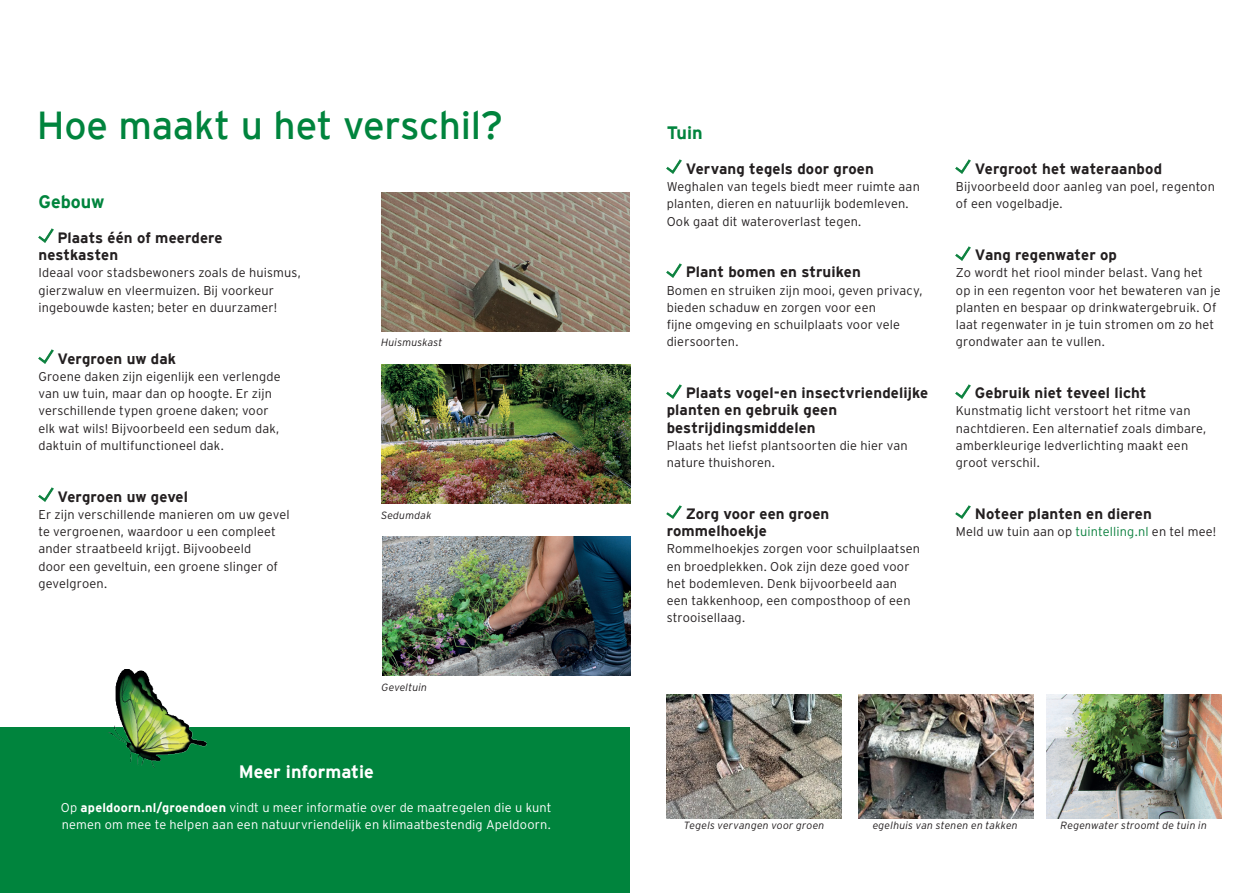
<style>
.page{position:relative;width:1259px;height:893px;background:#fff}
.page>*{position:absolute;margin:0;border:0;box-sizing:border-box;transform-origin:0 0}
.t1{font:39px "Interstate";letter-spacing:-.01em;color:#00843d}
.t2{font:700 18px "Interstate";color:#fff}
.t3{font:700 18px "Interstate";color:#00843d}
.t4{font:700 15px/17.2px "Interstate";letter-spacing:.005em;color:#231f20}
.t5{font:300 12.75px/17.2px "Interstate";letter-spacing:.01em;color:#231f20}
.t6{font:300 12.75px/17.2px "Interstate";letter-spacing:.01em;color:#fff}
.t7{font:italic 300 10.5px "Interstate";letter-spacing:.02em;color:#231f20}
.s1{font-weight:700}
.s2{color:#0e8240}
</style>
<div class="page">
<div style="left:0;top:727px;width:629px;height:165px;background:#00843d"></div>
<img style="left:38px;top:229px;width:15px;height:14px">
<img style="left:381px;top:192px;width:248px;height:140px">
<img style="left:38px;top:350px;width:15px;height:14px">
<img style="left:38px;top:488px;width:15px;height:14px">
<img style="left:109px;top:670px;width:97px;height:98px">
<img style="left:381px;top:364px;width:249px;height:139px">
<img style="left:382px;top:536px;width:248px;height:139px">
<img style="left:666px;top:160px;width:15px;height:14px">
<img style="left:666px;top:263px;width:15px;height:14px">
<img style="left:666px;top:384px;width:15px;height:14px">
<img style="left:666px;top:505px;width:15px;height:14px">
<img style="left:956px;top:160px;width:14px;height:14px">
<img style="left:956px;top:246px;width:14px;height:14px">
<img style="left:956px;top:384px;width:14px;height:14px">
<img style="left:956px;top:505px;width:14px;height:14px">
<img style="left:666px;top:694px;width:176px;height:124px">
<img style="left:858px;top:694px;width:175px;height:124px">
<img style="left:1046px;top:694px;width:175px;height:124px">
<h1 class="t1" style="left:37px;top:104px;width:468px">Hoe maakt u het verschil?</h1>
<h2 class="t3" style="left:38px;top:192px;width:68px">Gebouw</h2>
<p class="t4" style="left:38px;top:229px;width:186px;text-indent:19px">Plaats één of meerdere nestkasten</p>
<p class="t5" style="left:38px;top:264px;width:264px">Ideaal voor stadsbewoners zoals de huismus, gierzwaluw en vleermuizen. Bij voorkeur ingebouwde kasten; beter en duurzamer!</p>
<p class="t4" style="left:57px;top:350px;width:120px">Vergroen uw dak</p>
<p class="t5" style="left:38px;top:368px;width:244px">Groene daken zijn eigenlijk een verlengde van uw tuin, maar dan op hoogte. Er zijn verschillende typen groene daken; voor elk wat wils! Bijvoorbeeld een sedum dak, daktuin of multifunctioneel dak.</p>
<p class="t4" style="left:57px;top:488px;width:132px">Vergroen uw gevel</p>
<p class="t5" style="left:38px;top:506px;width:253px">Er zijn verschillende manieren om uw gevel te vergroenen, waardoor u een compleet ander straatbeeld krijgt. Bijvoobeeld<br>door een geveltuin, een groene slinger of gevelgroen.</p>
<p class="t7" style="left:381px;top:336px;width:63px">Huismuskast</p>
<p class="t7" style="left:381px;top:509px;width:52px">Sedumdak</p>
<p class="t7" style="left:381px;top:681px;width:47px">Geveltuin</p>
<p class="t2" style="left:239px;top:761px;width:137px">Meer informatie</p>
<p class="t6" style="left:61px;top:799px;width:492px">Op <span class="s1">apeldoorn.nl/groendoen</span> vindt u meer informatie over de maatregelen die u kunt nemen om mee te helpen aan een natuurvriendelijk en klimaatbestendig Apeldoorn.</p>
<h2 class="t3" style="left:666px;top:123px;width:37px">Tuin</h2>
<p class="t4" style="left:685px;top:160px;width:190px">Vervang tegels door groen</p>
<p class="t5" style="left:666px;top:178px;width:255px">Weghalen van tegels biedt meer ruimte aan planten, dieren en natuurlijk bodemleven.<br>Ook gaat dit wateroverlast tegen.</p>
<p class="t4" style="left:685px;top:263px;width:177px">Plant bomen en struiken</p>
<p class="t5" style="left:666px;top:281px;width:257px">Bomen en struiken zijn mooi, geven privacy, bieden schaduw en zorgen voor een<br>fjne omgeving en schuilplaats voor vele diersoorten.</p>
<p class="t4" style="left:666px;top:384px;width:263px;text-indent:19px">Plaats vogel-en insectvriendelijke planten en gebruik geen bestrijdingsmiddelen</p>
<p class="t5" style="left:666px;top:437px;width:242px">Plaats het liefst plantsoorten die hier van nature thuishoren.</p>
<p class="t4" style="left:666px;top:505px;width:164px;text-indent:19px">Zorg voor een groen rommelhoekje</p>
<p class="t5" style="left:666px;top:540px;width:255px">Rommelhoekjes zorgen voor schuilplaatsen en broedplekken. Ook zijn deze goed voor het bodemleven. Denk bijvoorbeeld aan een takkenhoop, een composthoop of een strooisellaag.</p>
<p class="t4" style="left:975px;top:160px;width:189px">Vergroot het wateraanbod</p>
<p class="t5" style="left:956px;top:178px;width:260px">Bijvoorbeeld door aanleg van poel, regenton of een vogelbadje.</p>
<p class="t4" style="left:975px;top:246px;width:144px">Vang regenwater op</p>
<p class="t5" style="left:956px;top:264px;width:266px">Zo wordt het riool minder belast. Vang het op in een regenton voor het bewateren van je planten en bespaar op drinkwatergebruik. Of laat regenwater in je tuin stromen om zo het grondwater aan te vullen.</p>
<p class="t4" style="left:975px;top:384px;width:173px">Gebruik niet teveel licht</p>
<p class="t5" style="left:956px;top:402px;width:252px">Kunstmatig licht verstoort het ritme van nachtdieren. Een alternatief zoals dimbare, amberkleurige ledverlichting maakt een groot verschil.</p>
<p class="t4" style="left:975px;top:505px;width:178px">Noteer planten en dieren</p>
<p class="t5" style="left:956px;top:523px;width:262px">Meld uw tuin aan op <span class="s2">tuintelling.nl</span> en tel mee!</p>
<p class="t7" style="left:684px;top:819px;width:142px">Tegels vervangen voor groen</p>
<p class="t7" style="left:872px;top:819px;width:147px">egelhuis van stenen en takken</p>
<p class="t7" style="left:1060px;top:819px;width:148px">Regenwater stroomt de tuin in</p>
</div>
